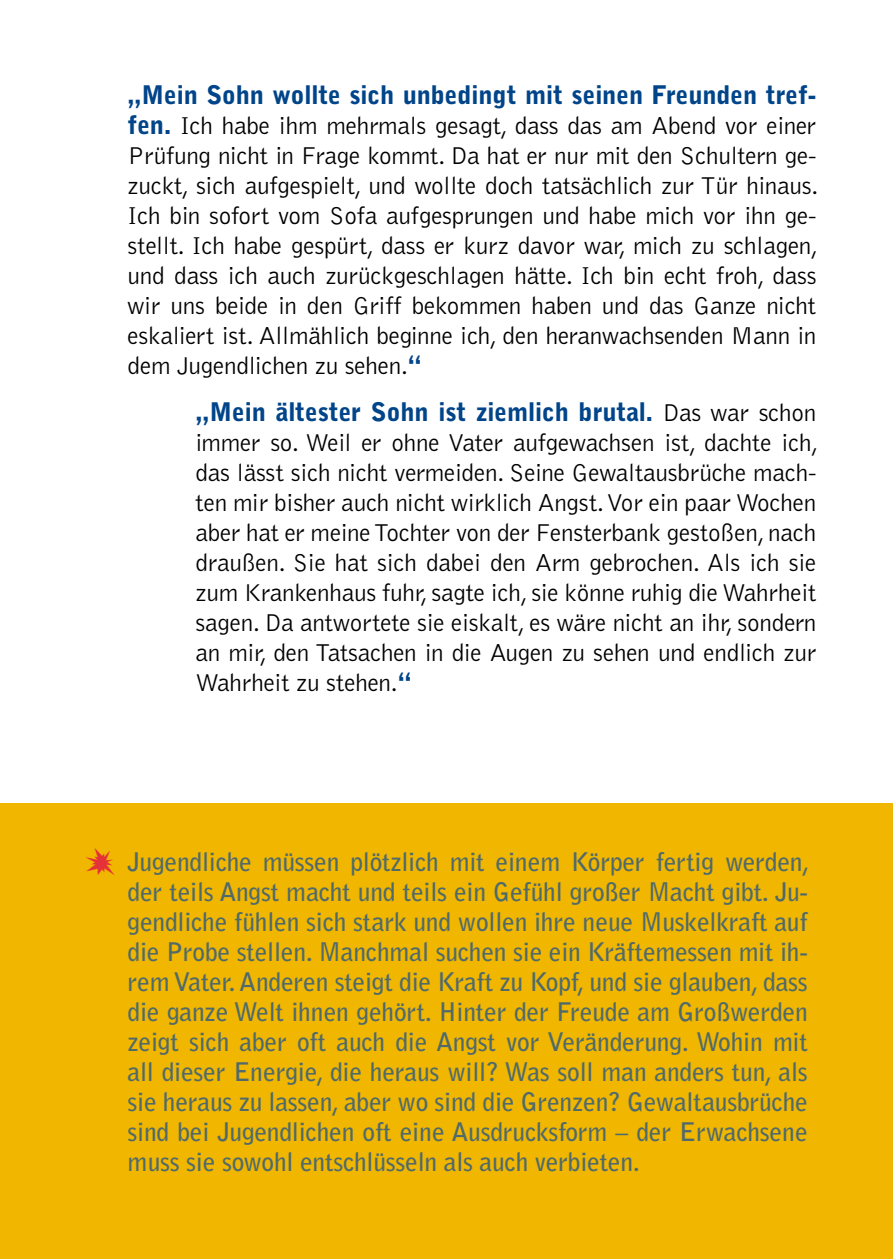
<style>
.page{position:relative;width:893px;height:1259px;background:#fff}
.page>*{position:absolute;margin:0;border:0;box-sizing:border-box;transform-origin:0 0}
.t1{font:700 25.5px/30px "Bell Gothic";letter-spacing:-.01em;color:#506a6b;text-align:justify}
.t2{font:900 25.5px "Bell Gothic";letter-spacing:-.005em;color:#004489}
.t3{font:300 25.2px/30px "Bell Gothic";letter-spacing:-.01em;color:#000;text-align:justify}
.t4{font:24px "Carta";color:#e53138}
.s1{font-weight:900;font-size:25.5px;color:#004489}
.s2{font-weight:900;color:#004489}
.s3{font-weight:300;font-size:25.2px;color:#000}
</style>
<div class="page">
<div style="left:0;top:803px;width:893px;height:456px;background:#f0b600"></div>
<p class="t2" style="left:128px;top:80px;width:690px">„Mein Sohn wollte sich unbedingt mit seinen Freunden tref-</p>
<p class="t3" style="left:128px;top:111px;width:692px"><span class="s1">fen.</span> Ich habe ihm mehrmals gesagt, dass das am Abend vor einer Prüfung nicht in Frage kommt. Da hat er nur mit den Schultern ge&shy;zuckt, sich aufgespielt, und wollte doch tatsächlich zur Tür hinaus.<br>Ich bin sofort vom S ofa aufgesprungen und habe mich vor ihn ge&shy;stellt. Ich habe gespürt, dass er kurz davor war, mich zu schlagen, und dass ich auch zurückgeschlagen hätte. Ich bin echt froh, dass wir uns beide in den Griff bekommen haben und das Ganze nicht eskaliert ist. Allmählich beginne ich, den heranwachsenden Mann in dem Jugendlichen zu sehen.<span class="s2">“</span></p>
<p class="t2" style="left:196px;top:397px;width:622px">„Mein ältester Sohn ist ziemlich brutal. <span class="s3">Das war schon</span></p>
<p class="t3" style="left:196px;top:428px;width:624px">immer so. Weil er ohne Vater aufgewachsen ist, dachte ich, das lässt sich nicht vermeiden. Seine Gewaltausbrüche mach&shy;ten mir bisher auch nicht wirklich Angst. Vor ein paar Wochen aber hat er meine Tochter von der Fensterbank gestoßen, nach draußen. S ie hat sich dabei den Arm gebrochen. Als ich sie zum Krankenhaus fuhr, sagte ich, sie könne ruhig die Wahrheit sagen. Da antwortete sie eiskalt, es wäre nicht an ihr, sondern an mir, den Tatsachen in die Augen zu sehen und endlich zur Wahrheit zu stehen.<span class="s2">“</span></p>
<p class="t4" style="left:85px;top:848px;width:31px">&amp;</p>
<p class="t1" style="left:128px;top:847px;width:683px">Jugendliche müssen plötzlich mit einem Körper fertig werden, der teils Angst macht und teils ein Gefühl großer Macht gibt. Ju&shy;gendliche fühlen sich stark und wollen ihre neue Muskelkraft auf die Probe stellen. Manchmal suchen sie ein Kräftemessen mit ih&shy;rem Vater. Anderen steigt die Kraft zu Kopf, und sie glauben, dass die ganze Welt ihnen gehört. Hinter der Freude am Großwerden zeigt sich aber oft auch die Angst vor Veränderung. Wohin mit all dieser Energie, die heraus will? Was soll man anders tun, als sie heraus zu lassen, aber wo sind die Grenzen? Gewaltausbrüche sind bei Jugendlichen oft eine Ausdrucksform – der Erwachsene muss sie sowohl entschlüsseln als auch verbieten.</p>
</div>
